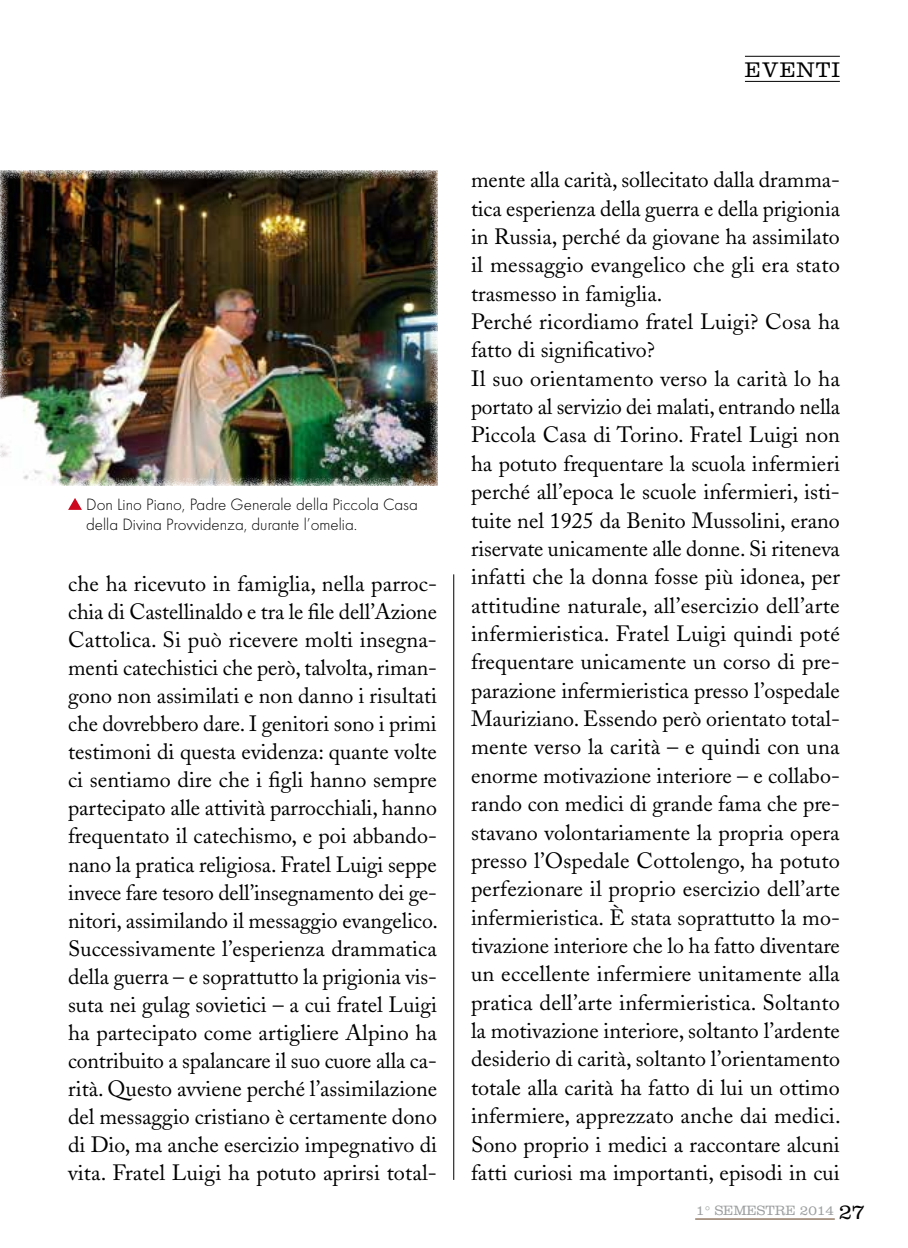
<style>
.page{position:relative;width:908px;height:1248px;background:#fff}
.page>*{position:absolute;margin:0;border:0;box-sizing:border-box;transform-origin:0 0}
.t1{font:22px/28.4px "Adobe Caslon";color:#000;text-align:justify}
.t2{font:300 22px "Clarendon";color:#000}
.t3{font:300 17px/20px "Function LH";color:#000}
.t4{font:300 14px "Clarendon";color:#9c9e9f}
.s1{font-size:22px;color:#000}
</style>
<div class="page">
<hr style="left:453px;top:574px;width:1px;height:605px;background:#000">
<img style="left:0;top:170px;width:437px;height:315px">
<hr style="left:744px;top:56px;width:95px;height:1px;background:#000">
<hr style="left:744px;top:81px;width:95px;height:1px;background:#000">
<hr style="left:694px;top:1218px;width:140px;height:1px;background:#957c67">
<svg style="left:68px;top:498px;width:14px;height:12px"></svg>
<p class="t2" style="left:744px;top:57px;width:84px">EVENTI</p>
<p class="t3" style="left:86px;top:494px;width:333px">Don Lino Piano, Padre Generale della Piccola Casa della Divina Provvidenza, durante l’omelia.</p>
<p class="t1" style="left:68px;top:570px;width:371px">che ha ricevuto in famiglia, nella parroc&shy;chia di Castellinaldo e tra le file dell’Azione Cattolica. Si può ricevere molti insegna&shy;menti catechistici che però, talvolta, riman&shy;gono non assimilati e non danno i risultati che dovrebbero dare. I genitori sono i primi testimoni di questa evidenza: quante volte ci sentiamo dire che i figli hanno sempre partecipato alle attività parrocchiali, hanno frequentato il catechismo, e poi abbando&shy;nano la pratica religiosa. Fratel Luigi seppe invece fare tesoro dell’insegnamento dei ge&shy;nitori, assimilando il messaggio evangelico.<br>Successivamente l’esperienza drammatica della guerra – e soprattutto la prigionia vis&shy;suta nei gulag sovietici – a cui fratel Luigi ha partecipato come artigliere Alpino ha contribuito a spalancare il suo cuore alla ca&shy;rità. Questo avviene perché l’assimilazione del messaggio cristiano è certamente dono di Dio, ma anche esercizio impegnativo di vita. Fratel Luigi ha potuto aprirsi total-</p>
<p class="t1" style="left:471px;top:166px;width:371px;text-align:left">mente alla carità, sollecitato dalla dramma&shy;tica esperienza della guerra e della prigionia in Russia, perché da giovane ha assimilato il messaggio evangelico che gli era stato trasmesso in famiglia.<br>Perché ricordiamo fratel Luigi? Cosa ha fatto di significativo?<br>Il suo orientamento verso la carità lo ha portato al servizio dei malati, entrando nella Piccola Casa di Torino. Fratel Luigi non ha potuto frequentare la scuola infermieri perché all’epoca le scuole infermieri, isti&shy;tuite nel 1925 da Benito Mussolini, erano riservate unicamente alle donne. Si riteneva infatti che la donna fosse più idonea, per attitudine naturale, all’esercizio dell’arte infermieristica. Fratel Luigi quindi poté frequentare unicamente un corso di pre&shy;parazione infermieristica presso l’ospedale Mauriziano. Essendo però orientato total&shy;mente verso la carità – e quindi con una enorme motivazione interiore – e collabo&shy;rando con medici di grande fama che pre&shy;stavano volontariamente la propria opera presso l’Ospedale Cottolengo, ha potuto perfezionare il proprio esercizio dell’arte infermieristica. È stata soprattutto la mo&shy;tivazione interiore che lo ha fatto diventare un eccellente infermiere unitamente alla pratica dell’arte infermieristica. Soltanto la motivazione interiore, soltanto l’ardente desiderio di carità, soltanto l’orientamento totale alla carità ha fatto di lui un ottimo infermiere, apprezzato anche dai medici.<br>Sono proprio i medici a raccontare alcuni fatti curiosi ma importanti, episodi in cui</p>
<p class="t4" style="left:696px;top:1202px;width:71px">1° SEMESTR</p>
<p class="t4" style="left:785px;top:1202px;width:81px">E 2014 <span class="s1">27</span></p>
</div>
